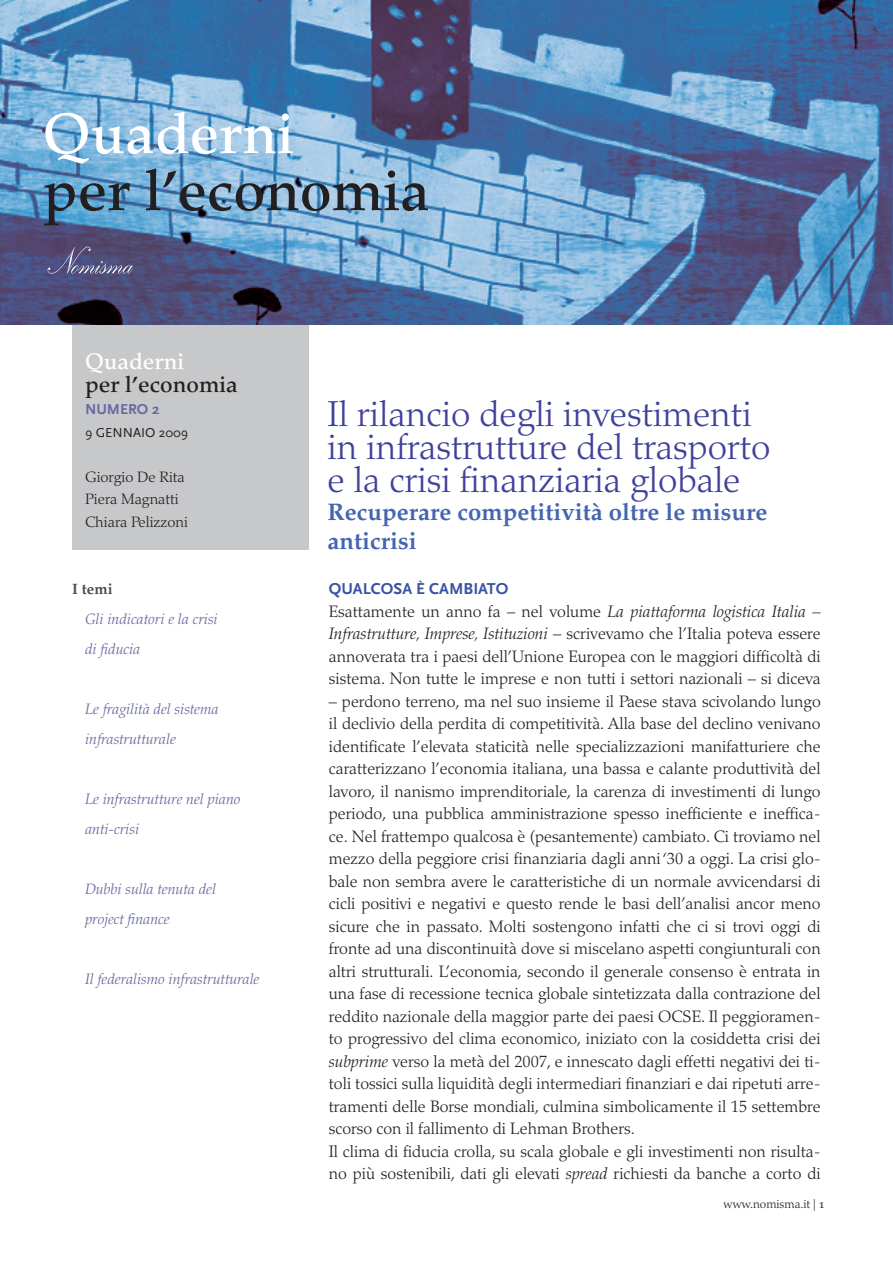
<style>
.page{position:relative;width:893px;height:1263px;background:#fff}
.page>*{position:absolute;margin:0;border:0;box-sizing:border-box;transform-origin:0 0}
.t1{font:500 57px "Palatino";color:#231f20}
.t2{font:500 57px "Palatino";color:#fff}
.t3{font:300 36px/33px "Palatino";color:#3f419b}
.t4{font:24px/28.5px "Palatino Bold Os F";color:#4466b0}
.t5{font:500 22.5px "Palatino";color:#231f20}
.t6{font:500 22.5px "Palatino";color:#fff}
.t7{font:300 16.5px/22.5px "Palatino";color:#231f20;text-align:justify}
.t8{font:700 16.5px "Scala Sans";color:#3853a3}
.t9{font:italic 300 15px/30px "Palatino";color:#65699f}
.t10{font:300 15px/22.5px "Palatino";color:#231f20}
.t11{font:700 15px "Scala Sans";color:#65699f}
.t12{font:15px "Palatino Bold Os F";color:#4c4b4c}
.t13{font:13.5px "Scala Sans";color:#231f20}
.t14{font:300 12px "Palatino";color:#231f20}
.s1{font-style:italic}
.s2{font-family:"Palatino SC";font-weight:400}
</style>
<div class="page">
<div style="left:72px;top:324px;width:237px;height:225px;background:#c7c8ca"></div>
<img style="left:0;top:0;width:893px;height:324px">
<svg style="left:48px;top:247px;width:85px;height:27px;background:#5f5c83"></svg>
<h1 class="t2" style="left:43px;top:100px;width:253px">Quaderni</h1>
<h1 class="t1" style="left:43px;top:157px;width:388px">per l’economia</h1>
<h3 class="t6" style="left:85px;top:348px;width:101px">Quaderni</h3>
<h3 class="t5" style="left:85px;top:371px;width:154px">per l’economia</h3>
<p class="t11" style="left:85px;top:401px;width:76px">NUM ERO 2</p>
<p class="t13" style="left:85px;top:425px;width:105px">9 GENNAIO 2009</p>
<p class="t10" style="left:85px;top:465px;width:104px">Giorgio De Rita<br>Piera Magnatti<br>Chiara Pelizzoni</p>
<p class="t12" style="left:72px;top:580px;width:42px">I temi</p>
<p class="t9" style="left:85px;top:604px;width:134px">Gli indicatori e la crisi di fiducia</p>
<p class="t9" style="left:85px;top:694px;width:135px">Le fragilità del sistema infrastrutturale</p>
<p class="t9" style="left:85px;top:784px;width:157px">Le infrastrutture nel piano anti-crisi</p>
<p class="t9" style="left:85px;top:874px;width:132px">Dubbi sulla tenuta del project finance</p>
<p class="t9" style="left:85px;top:964px;width:176px">Il federalismo infrastrutturale</p>
<h2 class="t3" style="left:327px;top:397px;width:445px">Il rilancio degli investimenti in infrastrutture del trasporto e la crisi finanziaria globale</h2>
<h3 class="t4" style="left:327px;top:498px;width:441px">Recuperare competitività oltre le misure anticrisi</h3>
<p class="t8" style="left:329px;top:580px;width:181px">QUALCOSA È CAMBIATO</p>
<p class="t7" style="left:329px;top:600px;width:493px">Esattamente un anno fa – nel volume <span class="s1">La piattaforma logistica Italia – Infrastrutture, Imprese, Istituzioni</span> – scrivevamo che l’Italia poteva essere annoverata tra i paesi dell’Unione Europea con le maggiori difficoltà di sistema. Non tutte le imprese e non tutti i settori nazionali – si diceva</p>
<p class="t7" style="left:329px;top:690px;width:493px;text-align:left">– perdono terreno, ma nel suo insieme il Paese stava scivolando lungo il declivio della perdita di competitività. Alla base del declino venivano identificate l’elevata staticità nelle specializzazioni manifatturiere che caratterizzano l’economia italiana, una bassa e calante produttività del lavoro, il nanismo imprenditoriale, la carenza di investimenti di lungo periodo, una pubblica amministrazione spesso inefficiente e ineffica&shy;ce. Nel frattempo qualcosa è (pesantemente) cambiato. Ci troviamo nel mezzo della peggiore crisi finanziaria dagli anni ‘30 a oggi. La crisi glo&shy;bale non sembra avere le caratteristiche di un normale avvicendarsi di cicli positivi e negativi e questo rende le basi dell’analisi ancor meno sicure che in passato. Molti sostengono infatti che ci si trovi oggi di fronte ad una discontinuità dove si miscelano aspetti congiunturali con altri strutturali. L’economia, secondo il generale consenso è entrata in una fase di recessione tecnica globale sintetizzata dalla contrazione del reddito nazionale della maggior parte dei paesi OCSE. Il peggioramen&shy;to progressivo del clima economico, iniziato con la cosiddetta crisi dei <span class="s1">subprime</span> verso la metà del 2007, e innescato dagli effetti negativi dei ti&shy;toli tossici sulla liquidità degli intermediari finanziari e dai ripetuti arre&shy;tramenti delle Borse mondiali, culmina simbolicamente il 15 settembre scorso con il fallimento di Lehman Brothers.<br>Il clima di fiducia crolla, su scala globale e gli investimenti non risulta&shy;no più sostenibili, dati gli elevati <span class="s1">spread</span> richiesti da banche a corto di</p>
<p class="t14" style="left:724px;top:1197px;width:103px">www.nomisma.it | <span class="s2">1</span></p>
</div>
